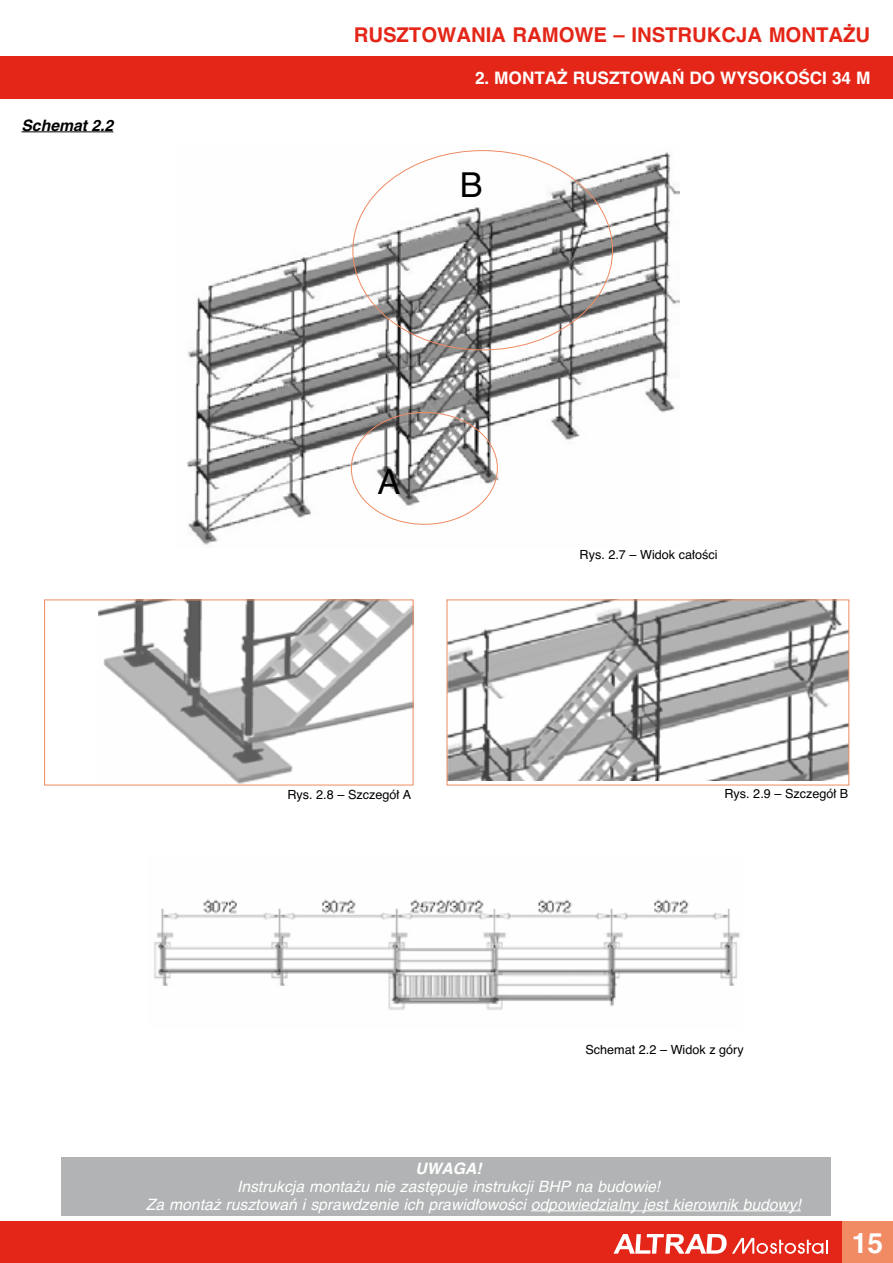
<style>
.page{position:relative;width:893px;height:1263px;background:#fff}
.page>*{position:absolute;margin:0;border:0;box-sizing:border-box;transform-origin:0 0}
.t1{font:32.7px "Phelvetica";color:#000}
.t2{font:700 27px "Phelvetica";color:#fff}
.t3{font:700 19.5px "Phelvetica";color:#e42618}
.t4{font:700 16.5px "Phelvetica";color:#fff}
.t5{font:italic 15px/18px "Phelvetica";color:#fff}
.t6{font:italic 700 15px "Phelvetica";color:#000}
.t7{font:italic 700 15px "Phelvetica";color:#fff}
.t8{font:12px "Phelvetica";color:#000}
</style>
<div class="page">
<div style="left:0;top:1221px;width:842px;height:42px;background:#e42618"></div>
<div style="left:0;top:56px;width:893px;height:43px;background:#e42618"></div>
<div style="left:842px;top:1221px;width:51px;height:42px;background:#f08b63"></div>
<svg style="left:613px;top:1234px;width:215px;height:20px"></svg>
<div style="left:62px;top:1157px;width:769px;height:58px;background:#b1b3b4"></div>
<hr style="left:531px;top:1210px;width:270px;height:1px;background:#fff">
<img style="left:154px;top:899px;width:586px;height:111px">
<hr style="left:21px;top:132px;width:92px;height:1px;background:#000">
<img style="left:99px;top:602px;width:312px;height:181px">
<img style="left:449px;top:602px;width:398px;height:179px">
<div style="left:447px;top:600px;width:402px;height:185px;border:1px solid #f08b63"></div>
<img style="left:187px;top:150px;width:492px;height:395px">
<p class="t6" style="left:21px;top:117px;width:93px">Schemat 2.2</p>
<h3 class="t3" style="left:354px;top:23px;width:518px">RUSZTOWANIA RAMOWE – INSTRUKCJA MONTA˚U</h3>
<p class="t4" style="left:475px;top:68px;width:397px">2. MONTA˚ RUSZTOWA¡ DO WYSOKOÂCI 34 M</p>
<h1 class="t1" style="left:460px;top:165px;width:24px">B</h1>
<h1 class="t1" style="left:377px;top:462px;width:24px">A</h1>
<p class="t8" style="left:580px;top:547px;width:139px">Rys. 2.7 – Widok ca∏oÊci</p>
<p class="t8" style="left:287px;top:787px;width:125px">Rys. 2.8 – Szczegó∏ A</p>
<p class="t8" style="left:724px;top:786px;width:125px">Rys. 2.9 – Szczegó∏ B</p>
<p class="t8" style="left:585px;top:1042px;width:160px">Schemat 2.2 – Widok z góry</p>
<p class="t7" style="left:415px;top:1159px;width:68px">UWAGA!</p>
<p class="t5" style="left:146px;top:1178px;width:657px;text-indent:91px">Instrukcja monta˝u nie zast´puje instrukcji BHP na budowie!<br>Za monta˝ rusztowaƒ i sprawdzenie ich prawid∏owoÊci odpowiedzialny jest kierownik budowy!</p>
<h2 class="t2" style="left:852px;top:1227px;width:33px">15</h2>
</div>
